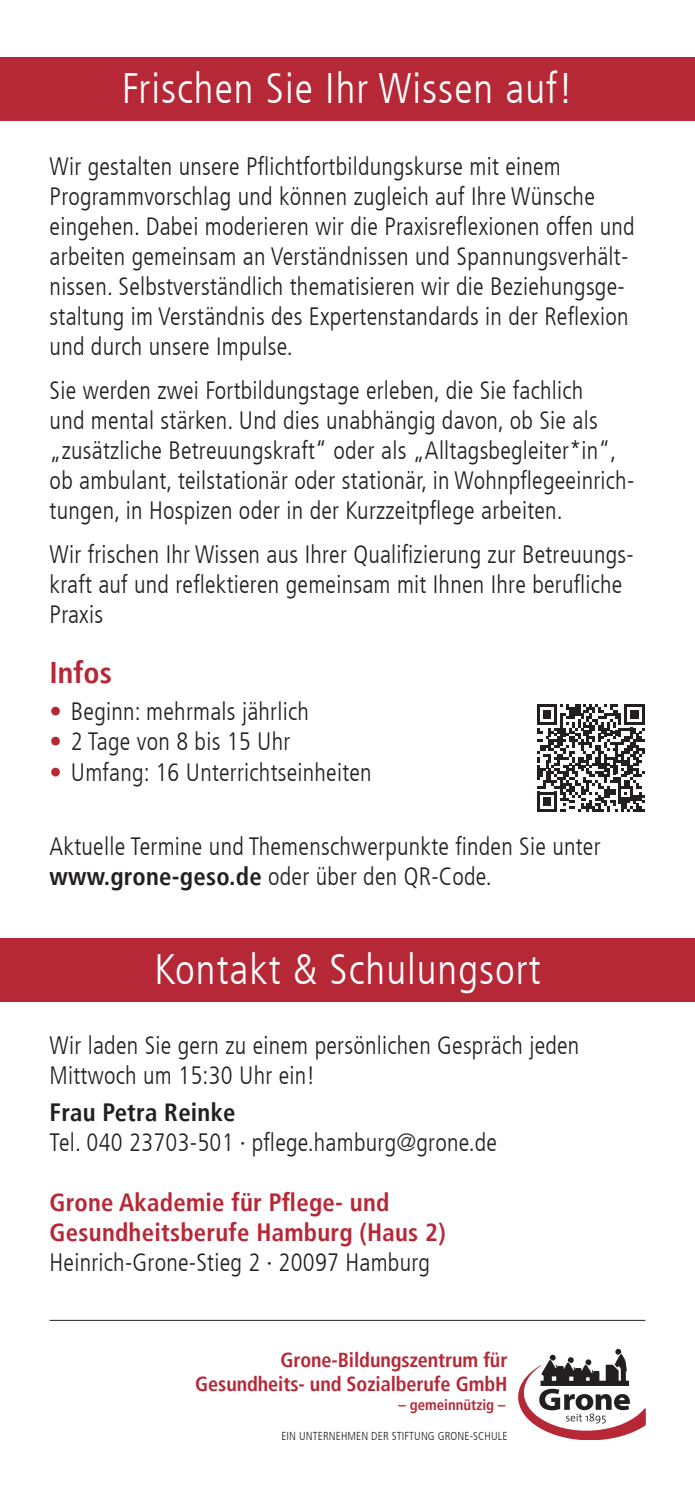
<style>
.page{position:relative;width:695px;height:1489px;background:#fff}
.page>*{position:absolute;margin:0;border:0;box-sizing:border-box;transform-origin:0 0}
.t1{font:300 condensed 42.5px "Frutiger LT";letter-spacing:.025em;color:#fff}
.t2{font:700 condensed 30px "Frutiger LT";color:#b72837}
.t3{font:300 condensed 25px/30px "Frutiger LT";letter-spacing:.01em;color:#231f20}
.t4{font:700 condensed 25px/30px "Frutiger LT";letter-spacing:.01em;color:#b72837}
.t5{font:700 condensed 25px "Frutiger LT";letter-spacing:.01em;color:#231f20}
.t6{font:700 condensed 20.25px/24.2px "Frutiger LT Pro";letter-spacing:-.005em;color:#b72837;text-align:right}
.t7{font:700 condensed 14.75px "Frutiger LT Pro";color:#b72837}
.t8{font:300 condensed 11.5px "Frutiger LT";letter-spacing:.01em;color:#231f20}
.s1{color:#b72837}
.s2{font-weight:700}
</style>
<div class="page">
<div style="left:0;top:57px;width:694px;height:63px;background:#b72837"></div>
<div style="left:0;top:937px;width:694px;height:64px;background:#b72837"></div>
<hr style="left:50px;top:1319px;width:595px;height:1px;background:#231f20">
<svg style="left:518px;top:1348px;width:127px;height:91px"></svg>
<svg style="left:537px;top:704px;width:107px;height:108px"></svg>
<h1 class="t1" style="left:122px;top:64px;width:453px">Frischen Sie Ihr Wissen auf!</h1>
<p class="t3" style="left:50px;top:151px;width:586px">Wir gestalten unsere Pflichtfortbildungskurse mit einem Programmvorschlag und können zugleich auf Ihre Wünsche eingehen. Dabei moderieren wir die Praxisreflexionen offen und arbeiten gemeinsam an Verständnissen und Spannungsverhält&shy;nissen. Selbstverständlich thematisieren wir die Beziehungsge&shy;staltung im Verständnis des Expertenstandards in der Reflexion und durch unsere Impulse.</p>
<p class="t3" style="left:50px;top:376px;width:586px">Sie werden zwei Fortbildungstage erleben, die Sie fachlich<br>und mental stärken. Und dies unabhängig davon, ob Sie als „zusätzliche Betreuungskraft“ oder als „Alltagsbegleiter*in“, ob ambulant, teilstationär oder stationär, in Wohnpflegeeinrich&shy;tungen, in Hospizen oder in der Kurzzeitpflege arbeiten.</p>
<p class="t3" style="left:50px;top:540px;width:585px">Wir frischen Ihr Wissen aus Ihrer Qualifizierung zur Betreuungs&shy;kraft auf und reflektieren gemeinsam mit Ihnen Ihre berufliche<br>Praxis</p>
<p class="t2" style="left:50px;top:660px;width:64px">Infos</p>
<p class="t3" style="left:50px;top:697px;width:261px"><span class="s1">•</span> Beginn: mehrmals jährlich</p>
<p class="t3" style="left:50px;top:727px;width:242px"><span class="s1">•</span> 2 Tage von 8 bis 15 Uhr</p>
<p class="t3" style="left:50px;top:757px;width:323px"><span class="s1">•</span> Umfang: 16 Unterrichtseinheiten</p>
<p class="t3" style="left:50px;top:831px;width:552px">Aktuelle Termine und Themenschwerpunkte finden Sie unter <span class="s2">www.grone-geso.de</span> oder über den QR-Code.</p>
<h1 class="t1" style="left:154px;top:945px;width:387px">Kontakt &amp; Schulungsort</h1>
<p class="t3" style="left:50px;top:1030px;width:531px">Wir laden Sie gern zu einem persönlichen Gespräch jeden<br>Mittwoch um 15:30 Uhr ein!</p>
<p class="t5" style="left:50px;top:1102px;width:187px">Frau Petra Reinke</p>
<p class="t3" style="left:50px;top:1127px;width:449px">Tel. 040 23703-501 · pflege.hamburg@grone.de</p>
<p class="t4" style="left:50px;top:1187px;width:397px">Grone Akademie für Pflege- und<br>Gesundheitsberufe Hamburg (Haus 2)</p>
<p class="t3" style="left:50px;top:1247px;width:382px">Heinrich-Grone-Stieg 2 · 20097 Hamburg</p>
<p class="t6" style="left:195px;top:1348px;width:314px">Grone-Bildungszentrum für<br>Gesundheits- und Sozialberufe GmbH</p>
<p class="t7" style="left:398px;top:1398px;width:108px">– gemeinnützig –</p>
<p class="t8" style="left:281px;top:1428px;width:227px">EIN UNTERNEHMEN DER STIFTUNG GRONE-SCHULE</p>
</div>
